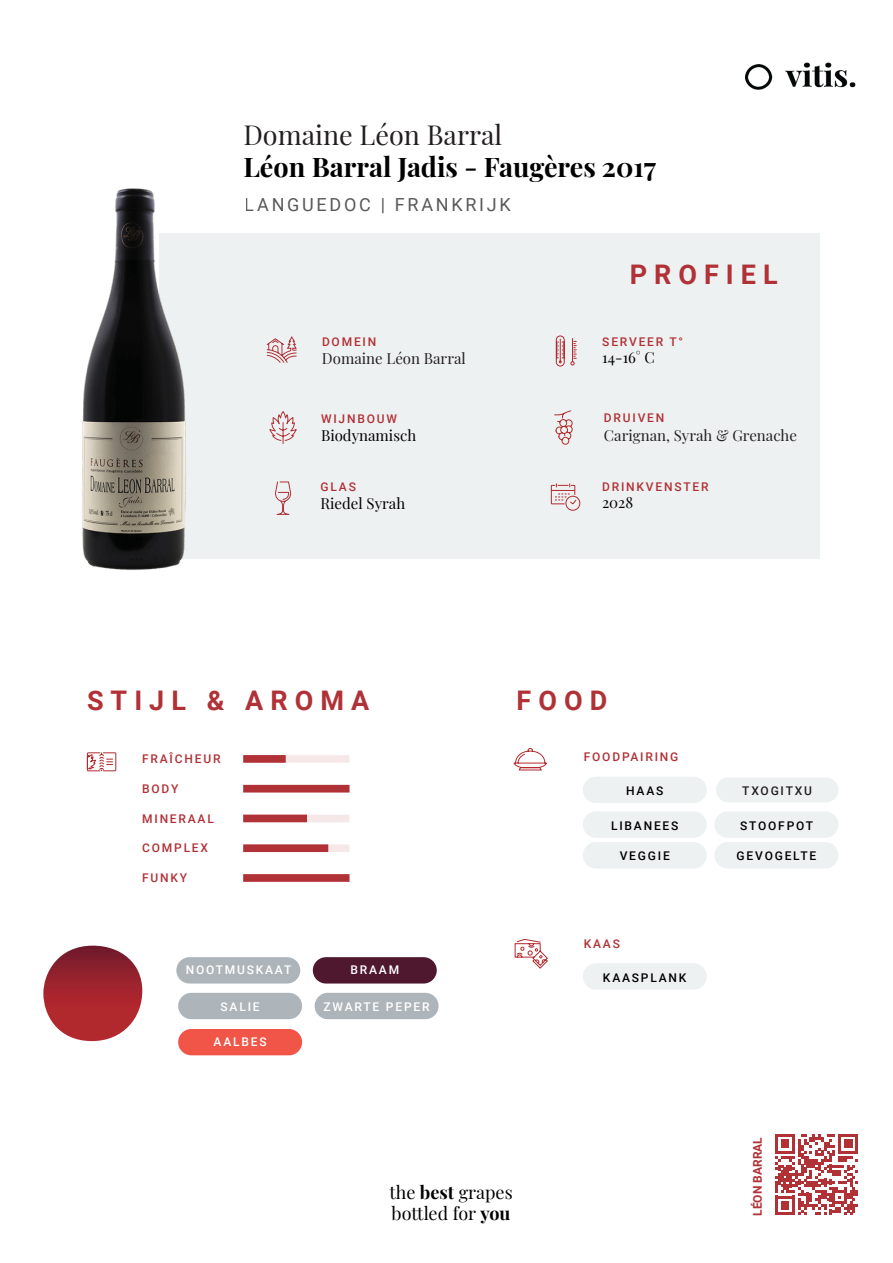
<style>
.page{position:relative;width:893px;height:1263px;background:#fff}
.page>*{position:absolute;margin:0;border:0;box-sizing:border-box;transform-origin:0 0}
.t1{font:700 27px "Playfair Display";color:#000001}
.t2{font:700 27px "Roboto";letter-spacing:.26em;color:#b03136}
.t3{font:27px "Playfair Display";color:#231f20}
.t4{font:18px/21.6px "Playfair Display";color:#000001}
.t5{font:18px "Roboto";letter-spacing:.15em;color:#231f20}
.t6{font:15px "Playfair Display";color:#231f20}
.t7{font:15px "Playfair Display";color:#000001}
.t8{font:500 12px "Roboto";letter-spacing:.15em;color:#b03136}
.t9{font:500 12px "Roboto";letter-spacing:.15em;color:#000001}
.t10{font:500 12px "Roboto";letter-spacing:.15em;color:#fff}
.t11{font:500 12px "Roboto";letter-spacing:.15em;color:#231f20}
.t12{font:700 12px "Roboto";color:#b03136}
.s1{font-weight:700}
</style>
<div class="page">
<div style="left:159px;top:234px;width:661px;height:325px;background:#edf1f2"></div>
<svg style="left:555px;top:335px;width:22px;height:32px"></svg>
<svg style="left:550px;top:483px;width:31px;height:28px"></svg>
<svg style="left:554px;top:410px;width:19px;height:35px"></svg>
<div style="left:243px;top:755px;width:106px;height:8px;background:#f6e8e8"></div>
<svg style="left:86px;top:752px;width:31px;height:20px"></svg>
<svg style="left:243px;top:755px;width:43px;height:8px"></svg>
<div style="left:243px;top:785px;width:106px;height:7px;background:#b03136"></div>
<div style="left:243px;top:815px;width:106px;height:7px;background:#f6e8e8"></div>
<div style="left:243px;top:815px;width:64px;height:7px;background:#b03136"></div>
<div style="left:243px;top:844px;width:106px;height:8px;background:#f6e8e8"></div>
<div style="left:243px;top:844px;width:85px;height:8px;background:#b03136;border:2px solid #b03136"></div>
<svg style="left:513px;top:747px;width:34px;height:24px"></svg>
<svg style="left:514px;top:939px;width:34px;height:30px"></svg>
<div style="left:583px;top:777px;width:124px;height:26px;background:#edf1f2;border-radius:13px"></div>
<div style="left:583px;top:963px;width:124px;height:26px;background:#edf1f2;border-radius:13px"></div>
<svg style="left:43px;top:946px;width:99px;height:95px"></svg>
<div style="left:715px;top:777px;width:124px;height:26px;background:#edf1f2;border-radius:13px"></div>
<div style="left:714px;top:776px;width:126px;height:28px;border:2px solid #fff;border-radius:13px"></div>
<svg style="left:243px;top:874px;width:106px;height:8px"></svg>
<div style="left:178px;top:993px;width:124px;height:26px;background:#aeb5ba;border-radius:13px"></div>
<div style="left:178px;top:1029px;width:124px;height:26px;background:#f05548;border-radius:13px"></div>
<div style="left:176px;top:957px;width:124px;height:26px;background:#aeb5ba;border-radius:13px"></div>
<div style="left:583px;top:811px;width:124px;height:27px;background:#edf1f2;border-radius:13px"></div>
<div style="left:714px;top:811px;width:124px;height:27px;background:#edf1f2;border-radius:13px"></div>
<div style="left:315px;top:993px;width:124px;height:26px;background:#aeb5ba;border-radius:13px"></div>
<div style="left:313px;top:957px;width:124px;height:26px;background:#4f182f;border-radius:13px"></div>
<img style="left:745px;top:62px;width:111px;height:28px">
<svg style="left:775px;top:1134px;width:83px;height:81px"></svg>
<img style="left:82px;top:188px;width:234px;height:382px">
<div style="left:583px;top:842px;width:124px;height:26px;background:#edf1f2;border-radius:13px"></div>
<div style="left:714px;top:842px;width:124px;height:26px;background:#edf1f2;border-radius:13px"></div>
<p class="t3" style="left:243px;top:114px;width:260px">Domaine Léon Barral</p>
<p class="t1" style="left:243px;top:146px;width:414px">Léon Barral Jadis - Faugères 2017</p>
<h2 class="t5" style="left:245px;top:192px;width:267px">LANGUEDOC | FRANKRIJK</h2>
<p class="t8" style="left:322px;top:333px;width:56px">DOMEIN</p>
<p class="t2" style="left:630px;top:256px;width:149px">PROFIEL</p>
<p class="t8" style="left:602px;top:333px;width:82px">SERVEER T°</p>
<p class="t6" style="left:322px;top:347px;width:145px">Domaine Léon Barral</p>
<p class="t7" style="left:602px;top:346px;width:54px">14-16° C</p>
<p class="t8" style="left:321px;top:411px;width:77px">WIJNBOUW</p>
<p class="t7" style="left:321px;top:423px;width:97px">Biodynamisch</p>
<p class="t8" style="left:604px;top:410px;width:62px">DRUIVEN</p>
<p class="t6" style="left:604px;top:423px;width:195px">Carignan, Syrah &amp; Grenache</p>
<p class="t8" style="left:321px;top:478px;width:37px">GLAS</p>
<p class="t8" style="left:602px;top:478px;width:108px">DRINKVENSTER</p>
<p class="t7" style="left:321px;top:491px;width:86px">Riedel Syrah</p>
<p class="t7" style="left:602px;top:491px;width:33px">2028</p>
<p class="t2" style="left:87px;top:681px;width:284px">STIJL &amp; AROMA</p>
<p class="t2" style="left:517px;top:681px;width:92px">FOOD</p>
<p class="t8" style="left:142px;top:751px;width:80px">FRAÎCHEUR</p>
<p class="t8" style="left:142px;top:780px;width:38px">BODY</p>
<p class="t8" style="left:142px;top:810px;width:73px">MINERAAL</p>
<p class="t8" style="left:142px;top:840px;width:67px">COMPLEX</p>
<p class="t8" style="left:142px;top:870px;width:47px">FUNKY</p>
<p class="t10" style="left:186px;top:962px;width:107px">NOOTMUSKAAT</p>
<p class="t10" style="left:221px;top:998px;width:41px">SALIE</p>
<p class="t10" style="left:214px;top:1033px;width:55px">AALBES</p>
<p class="t10" style="left:350px;top:962px;width:50px">BRAAM</p>
<p class="t10" style="left:324px;top:998px;width:107px">ZWARTE PEPER</p>
<p class="t4" style="left:389px;top:1180px;width:125px">the <span class="s1">best</span> grapes bottled for <span class="s1">you</span></p>
<p class="t8" style="left:584px;top:748px;width:96px">FOODPAIRING</p>
<p class="t9" style="left:626px;top:782px;width:39px">HAAS</p>
<p class="t11" style="left:759px;top:782px;width:37px">EEND</p>
<p class="t11" style="left:742px;top:782px;width:71px">TXOGITXU</p>
<p class="t9" style="left:611px;top:817px;width:69px">LIBANEES</p>
<p class="t9" style="left:740px;top:817px;width:74px">STOOFPOT</p>
<p class="t9" style="left:620px;top:848px;width:52px">VEGGIE</p>
<p class="t9" style="left:737px;top:848px;width:81px">GEVOGELTE</p>
<p class="t8" style="left:584px;top:935px;width:38px">KAAS</p>
<p class="t9" style="left:603px;top:969px;width:85px">KAASPLANK</p>
<p class="t12" style="left:749px;top:1216px;width:80px;rotate:-90deg">LÉON BARRAL</p>
</div>
